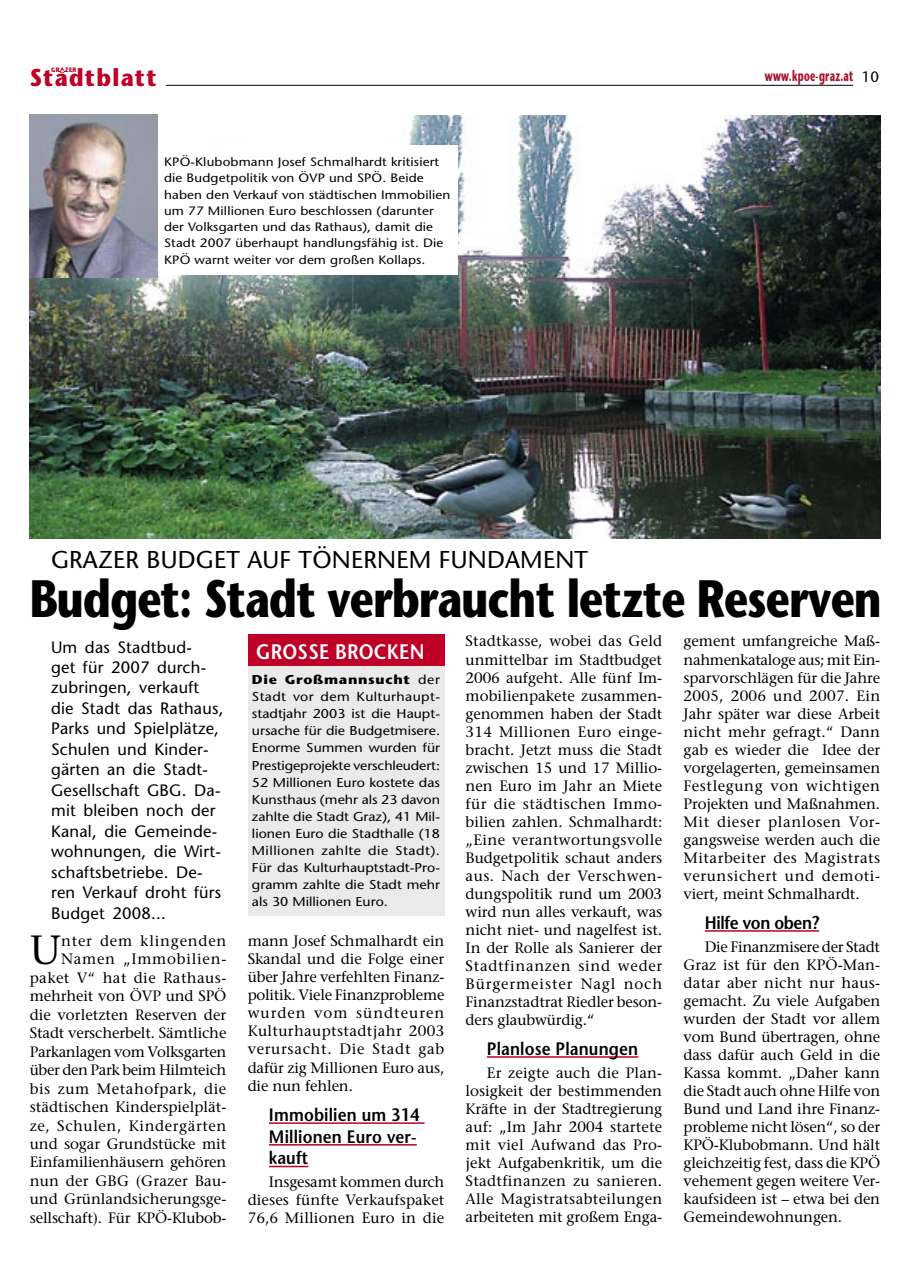
<style>
.page{position:relative;width:910px;height:1276px;background:#fff}
.page>*{position:absolute;margin:0;border:0;box-sizing:border-box;transform-origin:0 0}
.t1{font:700 52.5px "Stone Sans";letter-spacing:-.02em;color:#000;scale:.8 1}
.t2{font:40.65px "Stone Serif";color:#000}
.t3{font:24.3px "Stone Sans";letter-spacing:.01em;color:#000}
.t4{font:700 24.3px "Stone Sans";letter-spacing:.06em;color:#be0027;scale:.9 1}
.t5{font:600 21px "Stone Sans";letter-spacing:.01em;color:#fff;scale:.9 1}
.t6{font:600 18px/21.8px "Stone Sans";letter-spacing:.01em;color:#000;scale:.9 1}
.t7{font:600 18px "Stone Sans";letter-spacing:-.02em;color:#000;scale:.9 1}
.t8{font:16.5px/20.4px "Stone Sans";letter-spacing:.015em;color:#000}
.t9{font:15px/18px "Stone Serif";letter-spacing:-.005em;color:#000;text-align:justify}
.t10{font:700 15px "Stone Sans";letter-spacing:.03em;color:#a9122a;scale:.6 1}
.t11{font:12.9px/17.1px "Stone Sans";color:#000;text-align:justify;scale:1.11 1}
.t12{font:12.15px/16.2px "Stone Sans";letter-spacing:.01em;color:#000;scale:1.11 1}
.t13{font:700 6.45px "Stone Sans";letter-spacing:.06em;color:#be0027;scale:.9 1}
.s1{font-weight:400;color:#000}
.s2{font-weight:700}
</style>
<div class="page">
<hr style="left:166px;top:85px;width:687px;height:1px;background:#000">
<svg style="left:59px;top:68px;width:6px;height:5px"></svg>
<hr style="left:269px;top:1122px;width:156px;height:2px;background:#be0027">
<hr style="left:269px;top:1144px;width:148px;height:1px;background:#be0027">
<hr style="left:269px;top:1165px;width:39px;height:2px;background:#be0027">
<img style="left:30px;top:116px;width:850px;height:422px">
<div style="left:248px;top:663px;width:196px;height:252px;background:#eaeaea"></div>
<div style="left:248px;top:634px;width:196px;height:32px;background:#be0027"></div>
<div style="left:160px;top:145px;width:298px;height:129px;background:#fff"></div>
<img style="left:30px;top:115px;width:127px;height:162px">
<hr style="left:487px;top:1056px;width:151px;height:1px;background:#be0027">
<hr style="left:705px;top:930px;width:114px;height:1px;background:#be0027">
<p class="t13" style="left:51px;top:66px;width:29px">GRAZER</p>
<h3 class="t4" style="left:30px;top:62px;width:142px">Stadtblatt</h3>
<p class="t10" style="left:765px;top:66px;width:192px">www.kpoe-graz.at <span class="s1">10</span></p>
<p class="t12" style="left:164px;top:154px;width:259px">KPÖ-Klubobmann Josef Schmalhardt kritisiert die Budgetpolitik von ÖVP und SPÖ. Beide haben den Verkauf von städtischen Immobilien um 77 Millionen Euro beschlossen (darunter der Volksgarten und das Rathaus), damit die Stadt 2007 überhaupt handlungsfähig ist. Die KPÖ warnt weiter vor dem großen Kollaps.</p>
<h3 class="t3" style="left:51px;top:544px;width:539px">GRAZER BUDGET AUF TÖNERNEM FUNDAMENT</h3>
<h1 class="t1" style="left:30px;top:565px;width:1066px">Budget: Stadt verbraucht letzte Reserven</h1>
<p class="t9" style="left:466px;top:632px;width:198px">Stadtkasse, wobei das Geld unmittelbar im Stadtbudget 2006 aufgeht. Alle fünf Im&shy;mobilienpakete zusammen&shy;genommen haben der Stadt 314 Millionen Euro einge&shy;bracht. Jetzt muss die Stadt zwischen 15 und 17 Millio&shy;nen Euro im Jahr an Miete für die städtischen Immo&shy;bilien zahlen. Schmalhardt: „Eine verantwortungsvolle Budgetpolitik schaut anders aus. Nach der Verschwen&shy;dungspolitik rund um 2003 wird nun alles verkauft, was nicht niet- und nagelfest ist.<br>In der Rolle als Sanierer der Stadtfinanzen sind weder Bürgermeister Nagl noch Finanzstadtrat Riedler beson&shy;ders glaubwürdig.“</p>
<p class="t6" style="left:487px;top:1037px;width:170px">Planlose Planungen</p>
<p class="t9" style="left:466px;top:1063px;width:198px;text-indent:21px">Er zeigte auch die Plan&shy;losigkeit der bestimmenden Kräfte in der Stadtregierung auf: „Im Jahr 2004 startete mit viel Aufwand das Pro&shy;jekt Aufgabenkritik, um die Stadtfinanzen zu sanieren.<br>Alle Magistratsabteilungen arbeiteten mit großem Enga-</p>
<p class="t9" style="left:683px;top:632px;width:198px">gement umfangreiche Maß&shy;nahmenkataloge aus; mit Ein&shy;sparvorschlägen für die Jahre 2005, 2006 und 2007. Ein Jahr später war diese Arbeit nicht mehr gefragt.“ Dann gab es wieder die Idee der vorgelagerten, gemeinsamen Festlegung von wichtigen Projekten und Maßnahmen.<br>Mit dieser planlosen Vor&shy;gangsweise werden auch die Mitarbeiter des Magistrats verunsichert und demoti&shy;viert, meint Schmalhardt.</p>
<p class="t7" style="left:705px;top:911px;width:129px">Hilfe von oben?</p>
<p class="t9" style="left:683px;top:937px;width:198px;text-indent:21px">Die Finanzmisere der Stadt Graz ist für den KPÖ-Man&shy;datar aber nicht nur haus&shy;gemacht. Zu viele Aufgaben wurden der Stadt vor allem vom Bund übertragen, ohne dass dafür auch Geld in die Kassa kommt. „Daher kann die Stadt auch ohne Hilfe von Bund und Land ihre Finanz&shy;probleme nicht lösen“, so der KPÖ-Klubobmann. Und hält gleichzeitig fest, dass die KPÖ vehement gegen weitere Ver&shy;kaufsideen ist – etwa bei den Gemeindewohnungen.</p>
<p class="t8" style="left:51px;top:636px;width:174px">Um das Stadtbud-<br>get für 2007 durch&shy;zubringen, verkauft die Stadt das Rathaus,<br>Parks und Spielplätze,<br>Schulen und Kinder&shy;gärten an die Stadt-<br>Gesellschaft GBG. Da&shy;mit bleiben noch der<br>Kanal, die Gemeinde&shy;wohnungen, die Wirt&shy;schaftsbetriebe. De&shy;ren Verkauf droht fürs<br>Budget 2008...</p>
<h3 class="t5" style="left:256px;top:638px;width:188px">GROSSE BROCKEN</h3>
<p class="t11" style="left:252px;top:671px;width:171px"><span class="s2">Die Großmannsucht</span> der Stadt vor dem Kulturhaupt&shy;stadtjahr 2003 ist die Haupt&shy;ursache für die Budgetmisere.<br>Enorme Summen wurden für Prestigeprojekte verschleudert:<br>52 Millionen Euro kostete das Kunsthaus (mehr als 23 davon zahlte die Stadt Graz), 41 Mil&shy;lionen Euro die Stadthalle (18<br>Millionen zahlte die Stadt).<br>Für das Kulturhauptstadt-Pro&shy;gramm zahlte die Stadt mehr als 30 Millionen Euro.</p>
<p class="t9" style="left:30px;top:931px;width:198px;line-height:18.5px;text-align:right">nter dem klingenden<br>Namen „Immobilien&shy;paket V“ hat die Rathaus&shy;mehrheit von ÖVP und SPÖ die vorletzten Reserven der<br>Stadt verscherbelt. Sämtliche<br>Parkanlagen vom Volksgarten über den Park beim Hilmteich bis zum Metahofpark, die städtischen Kinderspielplät&shy;ze, Schulen, Kindergärten und sogar Grundstücke mit<br>Einfamilienhäusern gehören nun der GBG (Grazer Bau&shy;und Grünlandsicherungsge&shy;sellschaft). Für KPÖ-Klubob-</p>
<p class="t9" style="left:248px;top:931px;width:198px">mann Josef Schmalhardt ein Skandal und die Folge einer über Jahre verfehlten Finanz&shy;politik. Viele Finanzprobleme wurden vom sündteuren Kulturhauptstadtjahr 2003 verursacht. Die Stadt gab dafür zig Millionen Euro aus, die nun fehlen.</p>
<h2 class="t2" style="left:30px;top:925px;width:33px">U</h2>
<p class="t6" style="left:269px;top:1103px;width:169px">Immobilien um 314<br>Millionen Euro ver&shy;kauft</p>
<p class="t9" style="left:248px;top:1172px;width:198px;text-indent:21px">Insgesamt kommen durch dieses fünfte Verkaufspaket 76,6 Millionen Euro in die</p>
</div>
